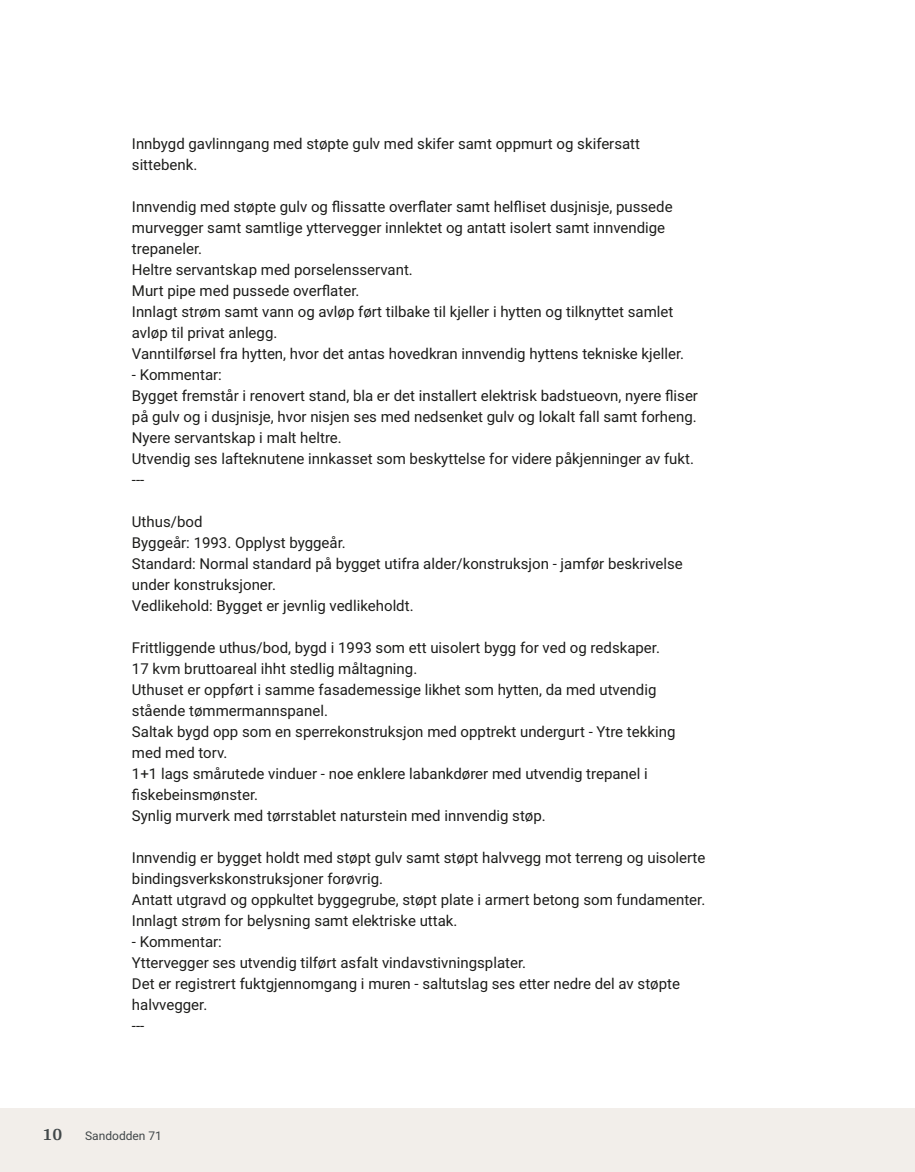
<style>
.page{position:relative;width:915px;height:1172px;background:#fff}
.page>*{position:absolute;margin:0;border:0;box-sizing:border-box;transform-origin:0 0}
.t1{font:700 18px "Arya";color:#414749}
.t2{font:15px/21px "Roboto Vitec";color:#1d1d1b}
.t3{font:12px "Roboto Vitec";color:#414749}
</style>
<div class="page">
<div style="left:0;top:1108px;width:914px;height:64px;background:#f2eeea"></div>
<p class="t2" style="left:132px;top:132px;width:509px">Innbygd gavlinngang med støpte gulv med skifer samt oppmurt og skifersatt sittebenk.</p>
<p class="t2" style="left:132px;top:195px;width:567px">Innvendig med støpte gulv og flissatte overflater samt helfliset dusjnisje, pussede murvegger samt samtlige yttervegger innlektet og antatt isolert samt innvendige trepaneler.<br>Heltre servantskap med porselensservant.<br>Murt pipe med pussede overflater.<br>Innlagt strøm samt vann og avløp ført tilbake til kjeller i hytten og tilknyttet samlet avløp til privat anlegg.<br>Vanntilførsel fra hytten, hvor det antas hovedkran innvendig hyttens tekniske kjeller.<br>‑ Kommentar:<br>Bygget fremstår i renovert stand, bla er det installert elektrisk badstueovn, nyere fliser på gulv og i dusjnisje, hvor nisjen ses med nedsenket gulv og lokalt fall samt forheng.<br>Nyere servantskap i malt heltre.<br>Utvendig ses lafteknutene innkasset som beskyttelse for videre påkjenninger av fukt. ‑‑‑</p>
<p class="t2" style="left:132px;top:510px;width:552px">Uthus/bod<br>Byggeår: 1993. Opplyst byggeår.<br>Standard: Normal standard på bygget utifra alder/konstruksjon ‑ jamfør beskrivelse under konstruksjoner.<br>Vedlikehold: Bygget er jevnlig vedlikeholdt.</p>
<p class="t2" style="left:132px;top:636px;width:545px">Frittliggende uthus/bod, bygd i 1993 som ett uisolert bygg for ved og redskaper.<br>17 kvm bruttoareal ihht stedlig måltagning.<br>Uthuset er oppført i samme fasademessige likhet som hytten, da med utvendig stående tømmermannspanel.<br>Saltak bygd opp som en sperrekonstruksjon med opptrekt undergurt ‑ Ytre tekking med med torv.<br>1+1 lags smårutede vinduer ‑ noe enklere labankdører med utvendig trepanel i fiskebeinsmønster.<br>Synlig murverk med tørrstablet naturstein med innvendig støp.</p>
<p class="t2" style="left:132px;top:846px;width:575px">Innvendig er bygget holdt med støpt gulv samt støpt halvvegg mot terreng og uisolerte bindingsverkskonstruksjoner forøvrig.<br>Antatt utgravd og oppkultet byggegrube, støpt plate i armert betong som fundamenter.<br>Innlagt strøm for belysning samt elektriske uttak.<br>‑ Kommentar:<br>Yttervegger ses utvendig tilført asfalt vindavstivningsplater.<br>Det er registrert fuktgjennomgang i muren ‑ saltutslag ses etter nedre del av støpte halvvegger.<br>‑‑‑</p>
<p class="t1" style="left:43px;top:1123px;width:21px">10</p>
<p class="t3" style="left:85px;top:1127px;width:78px">Sandodden 71</p>
</div>
